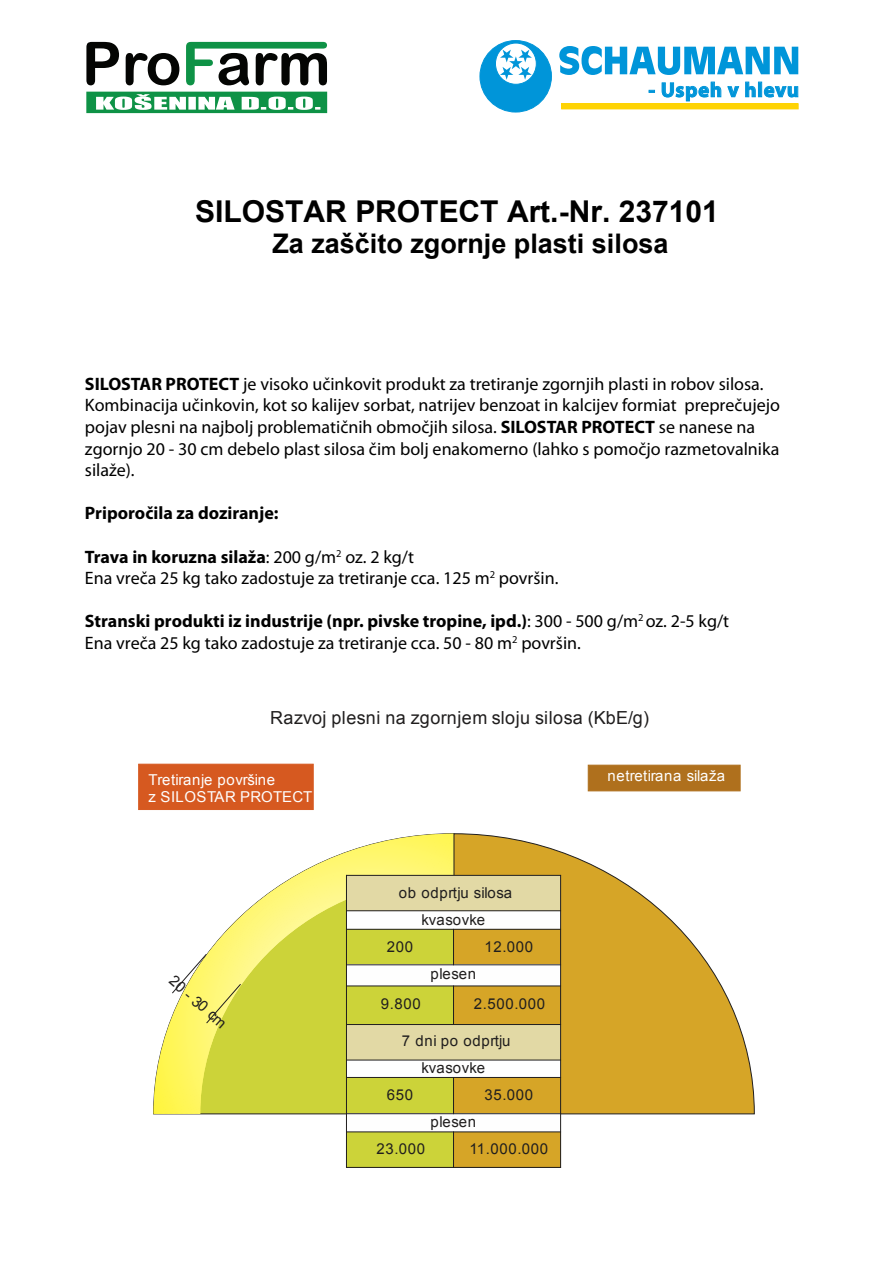
<style>
.page{position:relative;width:893px;height:1263px;background:#fff}
.page>*{position:absolute;margin:0;border:0;box-sizing:border-box;transform-origin:0 0}
.t1{font:700 30px "Arial";color:#000}
.t2{font:700 27px "Arial";color:#000}
.t3{font:700 20.7px "Myriad Pro";letter-spacing:.035em;color:#0095d9}
.t4{font:18px/21.6px "Myriad Pro";color:#000}
.t5{font:18px "Arial";letter-spacing:.025em;color:#201e1e}
.t6{font:700 18px "Myriad Pro";color:#000}
.t7{font:15px "Arial";letter-spacing:.045em;color:#201e1e}
.t8{font:15px/16.5px "Arial";letter-spacing:.02em;color:#fefefe}
.t9{font:15px "Arial";color:#201e1e}
.t10{font:15px "Arial";letter-spacing:.01em;color:#201e1e}
.s1{font-weight:700}
</style>
<div class="page">
<div style="left:138px;top:764px;width:176px;height:46px;background:#d65920;border:1px solid #d65920"></div>
<div style="left:588px;top:765px;width:153px;height:26px;background:#af701d;border:1px solid #af701d"></div>
<svg style="left:453px;top:833px;width:302px;height:282px"></svg>
<svg style="left:171px;top:901px;width:175px;height:213px;background:#dee05f"></svg>
<div style="left:346px;top:875px;width:215px;height:36px;background:#e2d9a5"></div>
<div style="left:346px;top:911px;width:215px;height:18px;background:#fefefe"></div>
<div style="left:346px;top:929px;width:108px;height:36px;background:#ccd339"></div>
<div style="left:454px;top:929px;width:107px;height:36px;background:#d6a527"></div>
<div style="left:346px;top:965px;width:215px;height:21px;background:#fefefe"></div>
<div style="left:346px;top:986px;width:108px;height:38px;background:#ccd339"></div>
<div style="left:454px;top:986px;width:107px;height:38px;background:#d6a527"></div>
<div style="left:346px;top:1024px;width:215px;height:36px;background:#e2d9a5"></div>
<div style="left:346px;top:1060px;width:215px;height:17px;background:#fefefe"></div>
<div style="left:346px;top:1077px;width:108px;height:37px;background:#ccd339"></div>
<div style="left:454px;top:1077px;width:107px;height:37px;background:#d6a527"></div>
<div style="left:346px;top:1114px;width:215px;height:18px;background:#fefefe"></div>
<div style="left:346px;top:1132px;width:108px;height:35px;background:#ccd339"></div>
<div style="left:454px;top:1132px;width:107px;height:35px;background:#d6a527"></div>
<hr style="left:346px;top:875px;width:1px;height:293px;background:#201e1e">
<hr style="left:453px;top:1131px;width:1px;height:37px;background:#201e1e">
<hr style="left:453px;top:1077px;width:1px;height:37px;background:#201e1e">
<hr style="left:453px;top:985px;width:1px;height:40px;background:#201e1e">
<hr style="left:453px;top:929px;width:1px;height:36px;background:#201e1e">
<hr style="left:560px;top:875px;width:1px;height:293px;background:#201e1e">
<hr style="left:346px;top:1167px;width:215px;height:1px;background:#201e1e">
<hr style="left:346px;top:1131px;width:215px;height:1px;background:#201e1e">
<hr style="left:346px;top:1113px;width:215px;height:1px;background:#201e1e">
<hr style="left:346px;top:1077px;width:215px;height:1px;background:#201e1e">
<hr style="left:346px;top:1060px;width:215px;height:1px;background:#201e1e">
<hr style="left:346px;top:1024px;width:215px;height:1px;background:#201e1e">
<hr style="left:346px;top:985px;width:215px;height:1px;background:#201e1e">
<hr style="left:346px;top:964px;width:215px;height:1px;background:#201e1e">
<hr style="left:346px;top:929px;width:215px;height:1px;background:#201e1e">
<hr style="left:346px;top:910px;width:215px;height:1px;background:#201e1e">
<hr style="left:346px;top:875px;width:215px;height:1px;background:#201e1e">
<div style="left:480px;top:41px;width:71px;height:71px;background:#0095d9;border-radius:50%"></div>
<div style="left:480px;top:40px;width:72px;height:72px;border:1px solid #0095d9;border-radius:50%"></div>
<svg style="left:495px;top:43px;width:41px;height:41px"></svg>
<div style="left:495px;top:43px;width:41px;height:41px;border:1px solid #0095d9;border-radius:50%"></div>
<svg style="left:500px;top:50px;width:32px;height:30px"></svg>
<svg style="left:559px;top:46px;width:239px;height:29px"></svg>
<div style="left:562px;top:104px;width:236px;height:5px;background:#fed304"></div>
<svg style="left:649px;top:90px;width:6px;height:3px"></svg>
<svg style="left:662px;top:82px;width:59px;height:19px"></svg>
<svg style="left:728px;top:86px;width:11px;height:12px"></svg>
<svg style="left:745px;top:82px;width:11px;height:15px"></svg>
<div style="left:758px;top:82px;width:4px;height:15px;border:1px solid #0095d9"></div>
<svg style="left:764px;top:86px;width:34px;height:12px"></svg>
<svg style="left:86px;top:42px;width:33px;height:43px"></svg>
<svg style="left:126px;top:53px;width:53px;height:32px"></svg>
<svg style="left:186px;top:42px;width:141px;height:43px"></svg>
<svg style="left:86px;top:92px;width:241px;height:21px"></svg>
<p class="t3" style="left:648px;top:76px;width:152px">- Uspeh v hlevu</p>
<h1 class="t1" style="left:195px;top:191px;width:525px">SILOSTAR PROTECT Art.-Nr. 237101</h1>
<h2 class="t2" style="left:272px;top:226px;width:398px">Za zaščito zgornje plasti silosa</h2>
<p class="t4" style="left:85px;top:373px;width:697px"><span class="s1">SILOSTAR PROTECT</span> je visoko učinkovit produkt za tretiranje zgornjih plasti in robov silosa.<br>Kombinacija učinkovin, kot so kalijev sorbat, natrijev benzoat in kalcijev formiat preprečujejo pojav plesni na najbolj problematičnih območjih silosa. <span class="s1">SILOSTAR PROTECT</span> se nanese na zgornjo 20 - 30 cm debelo plast silosa čim bolj enakomerno (lahko s pomočjo razmetovalnika silaže).</p>
<p class="t6" style="left:85px;top:501px;width:195px">Priporočila za doziranje:</p>
<p class="t4" style="left:85px;top:545px;width:475px"><span class="s1">Trava in koruzna silaža</span>: 200 g/m<sup>2</sup> oz. 2 kg/t<br>Ena vreča 25 kg tako zadostuje za tretiranje cca. 125 m<sup>2</sup> površin.</p>
<p class="t4" style="left:85px;top:610px;width:646px"><span class="s1">Stranski produkti iz industrije (npr. pivske tropine, ipd.)</span>: 300 - 500 g/m<sup>2</sup> oz. 2-5 kg/t<br>Ena vreča 25 kg tako zadostuje za tretiranje cca. 50 - 80 m<sup>2</sup> površin.</p>
<p class="t5" style="left:270px;top:706px;width:381px">Razvoj plesni na zgornjem sloju silosa (KbE/g)</p>
<p class="t8" style="left:149px;top:772px;width:165px">Tretiranje površine<br>z SILOSTAR PROTECT</p>
<p class="t8" style="left:607px;top:767px;width:119px">netretirana silaža</p>
<p class="t7" style="left:178px;top:971px;width:72px;rotate:41deg">20 - 30 cm</p>
<p class="t10" style="left:399px;top:883px;width:115px">ob odprtju silosa</p>
<p class="t9" style="left:421px;top:910px;width:65px">kvasovke</p>
<p class="t7" style="left:387px;top:937px;width:28px">200</p>
<p class="t7" style="left:484px;top:937px;width:50px">12.000</p>
<p class="t7" style="left:430px;top:964px;width:47px">plesen</p>
<p class="t7" style="left:381px;top:994px;width:41px">9.800</p>
<p class="t7" style="left:474px;top:994px;width:73px">2.500.000</p>
<p class="t7" style="left:402px;top:1031px;width:110px">7 dni po odprtju</p>
<p class="t9" style="left:421px;top:1058px;width:65px">kvasovke</p>
<p class="t7" style="left:387px;top:1085px;width:28px">650</p>
<p class="t7" style="left:484px;top:1085px;width:50px">35.000</p>
<p class="t7" style="left:430px;top:1112px;width:47px">plesen</p>
<p class="t7" style="left:376px;top:1139px;width:50px">23.000</p>
<p class="t7" style="left:469px;top:1139px;width:80px">11.000.000</p>
</div>
